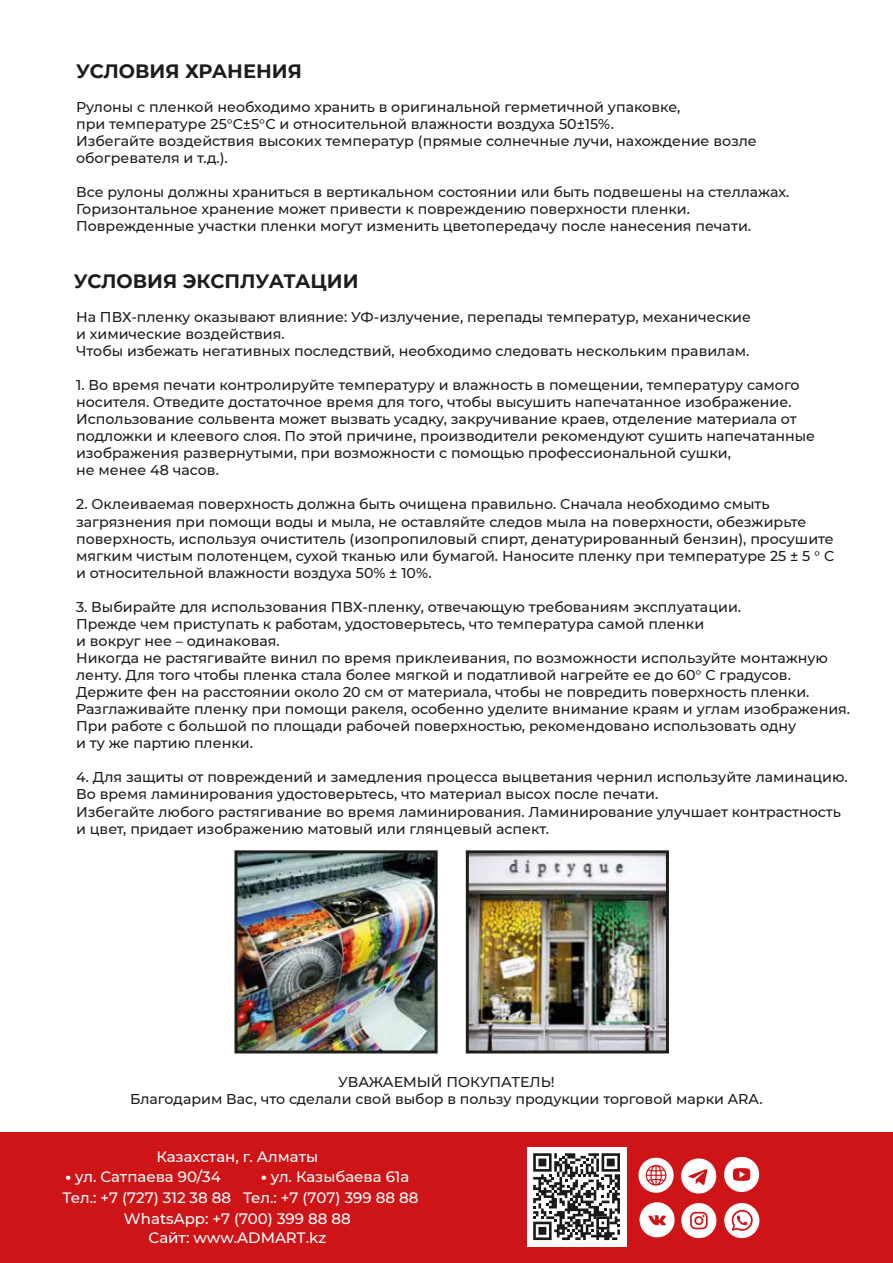
<style>
.page{position:relative;width:893px;height:1263px;background:#fff}
.page>*{position:absolute;margin:0;border:0;box-sizing:border-box;transform-origin:0 0}
.t1{font:700 19.35px "Montserrat";color:#1d1d1b}
.t2{font:500 15px "Montserrat";color:#fff}
.t3{font:500 14.25px/17.1px "Montserrat";color:#1d1d1b}
.s1{font-weight:800}
</style>
<div class="page">
<img style="left:238px;top:854px;width:196px;height:195px">
<img style="left:470px;top:854px;width:195px;height:195px">
<div style="left:0;top:1133px;width:893px;height:130px;background:#ce1417"></div>
<div style="left:0;top:1132px;width:893px;height:131px;border:1px solid #ce1417"></div>
<div style="left:527px;top:1147px;width:100px;height:99px;background:#fff"></div>
<svg style="left:533px;top:1153px;width:87px;height:87px"></svg>
<svg style="left:681px;top:1203px;width:35px;height:35px"></svg>
<svg style="left:724px;top:1157px;width:35px;height:35px"></svg>
<svg style="left:681px;top:1158px;width:35px;height:35px"></svg>
<svg style="left:640px;top:1202px;width:35px;height:35px"></svg>
<svg style="left:638px;top:1158px;width:36px;height:35px"></svg>
<svg style="left:724px;top:1203px;width:35px;height:35px"></svg>
<div style="left:234px;top:850px;width:204px;height:203px;border:3px solid #1d1d1b"></div>
<div style="left:466px;top:850px;width:203px;height:203px;border:3px solid #1d1d1b"></div>
<h1 class="t1" style="left:76px;top:57px;width:227px">УСЛОВИЯ ХРАНЕНИЯ</h1>
<p class="t3" style="left:76px;top:98px;width:682px">Рулоны с пленкой необходимо хранить в оригинальной герметичной упаковке,<br>при температуре 25°С±5°С и относительной влажности воздуха 50±15%.<br>Избегайте воздействия высоких температур (прямые солнечные лучи, нахождение возле обогревателя и т.д.).</p>
<p class="t3" style="left:76px;top:183px;width:715px">Все рулоны должны храниться в вертикальном состоянии или быть подвешены на стеллажах.<br>Горизонтальное хранение может привести к повреждению поверхности пленки.<br>Поврежденные участки пленки могут изменить цветопередачу после нанесения печати.</p>
<h1 class="t1" style="left:74px;top:267px;width:286px">УСЛОВИЯ ЭКСПЛУАТАЦИИ</h1>
<p class="t3" style="left:76px;top:308px;width:676px">На ПВХ-пленку оказывают влияние: УФ-излучение, перепады температур, механические и химические воздействия.<br>Чтобы избежать негативных последствий, необходимо следовать нескольким правилам.</p>
<p class="t3" style="left:76px;top:376px;width:740px">1. Во время печати контролируйте температуру и влажность в помещении, температуру самого носителя. Отведите достаточное время для того, чтобы высушить напечатанное изображение.<br>Использование сольвента может вызвать усадку, закручивание краев, отделение материала от подложки и клеевого слоя. По этой причине, производители рекомендуют сушить напечатанные изображения развернутыми, при возможности с помощью профессиональной сушки,<br>не менее 48 часов.</p>
<p class="t3" style="left:76px;top:495px;width:760px">2. Оклеиваемая поверхность должна быть очищена правильно. Сначала необходимо смыть загрязнения при помощи воды и мыла, не оставляйте следов мыла на поверхности, обезжирьте поверхность, используя очиститель (изопропиловый спирт, денатурированный бензин), просушите мягким чистым полотенцем, сухой тканью или бумагой. Наносите пленку при температуре 25 ± 5 ° C и относительной влажности воздуха 50% ± 10%.</p>
<p class="t3" style="left:76px;top:598px;width:775px">3. Выбирайте для использования ПВХ-пленку, отвечающую требованиям эксплуатации.<br>Прежде чем приступать к работам, удостоверьтесь, что температура самой пленки<br>и вокруг нее – одинаковая.<br>Никогда не растягивайте винил по время приклеивания, по возможности используйте монтажную ленту. Для того чтобы пленка стала более мягкой и податливой нагрейте ее до 60° C градусов.<br>Держите фен на расстоянии около 20 см от материала, чтобы не повредить поверхность пленки.<br>Разглаживайте пленку при помощи ракеля, особенно уделите внимание краям и углам изображения.<br>При работе с большой по площади рабочей поверхностью, рекомендовано использовать одну<br>и ту же партию пленки.</p>
<p class="t3" style="left:76px;top:768px;width:773px">4. Для защиты от повреждений и замедления процесса выцветания чернил используйте ламинацию.<br>Во время ламинирования удостоверьтесь, что материал высох после печати.<br>Избегайте любого растягивание во время ламинирования. Ламинирование улучшает контрастность и цвет, придает изображению матовый или глянцевый аспект.</p>
<p class="t3" style="left:130px;top:1072px;width:634px;text-align:center">УВАЖАЕМЫЙ ПОКУПАТЕЛЬ!<br>Благодарим Вас, что сделали свой выбор в пользу продукции торговой марки ARA.</p>
<p class="t2" style="left:157px;top:1146px;width:163px">Казахстан, г. Алматы</p>
<p class="t2" style="left:65px;top:1166px;width:157px"><span class="s1">•</span> ул. Сатпаева 90/34</p>
<p class="t2" style="left:261px;top:1166px;width:150px"><span class="s1">•</span> ул. Казыбаева 61а</p>
<p class="t2" style="left:63px;top:1187px;width:357px">Тел.: +7 (727) 312 38 88 Тел.: +7 (707) 399 88 88</p>
<p class="t2" style="left:124px;top:1208px;width:228px">WhatsApp: +7 (700) 399 88 88</p>
<p class="t2" style="left:149px;top:1227px;width:179px">Сайт: www.ADMART.kz</p>
</div>
